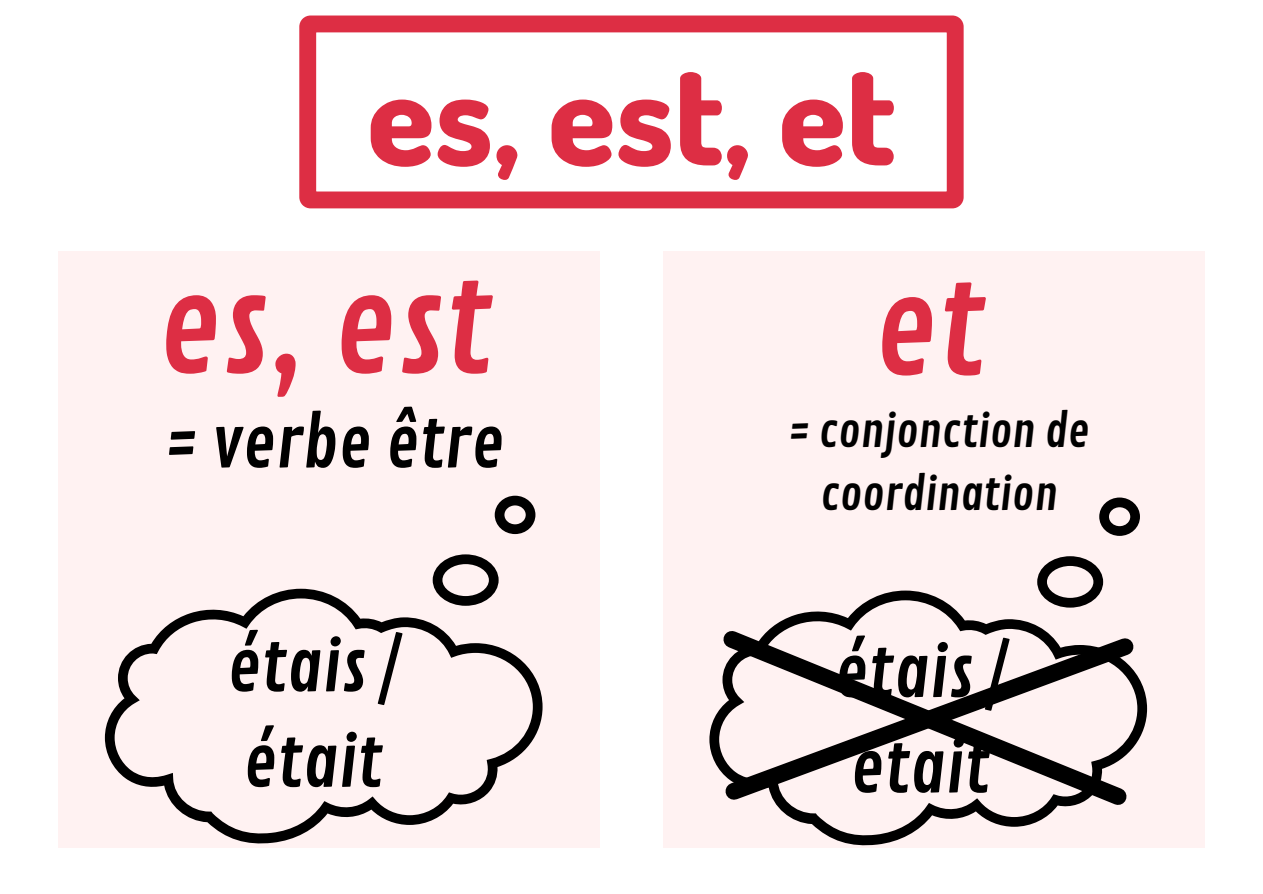
<style>
.page{position:relative;width:1263px;height:894px;background:#fff}
.page>*{position:absolute;margin:0;border:0;box-sizing:border-box;transform-origin:0 0}
.t1{font:800 136.65px "Dosis";color:#dd2e44}
.t2{font:130.65px "Contrail One";color:#dd2e44}
.t3{font:69.75px/95.4px "Contrail One";color:#000}
.t4{font:68.85px "Contrail One";color:#000}
.t5{font:45px/63px "Contrail One";color:#000;text-align:center}
</style>
<div class="page">
<div style="left:59px;top:252px;width:541px;height:595px;background:#fff2f2"></div>
<svg style="left:105px;top:495px;width:438px;height:349px"></svg>
<svg style="left:299px;top:16px;width:665px;height:192px"></svg>
<div style="left:663px;top:252px;width:541px;height:595px;background:#fff2f2"></div>
<svg style="left:709px;top:497px;width:431px;height:349px"></svg>
<svg style="left:710px;top:617px;width:430px;height:201px"></svg>
<svg style="left:712px;top:625px;width:435px;height:187px"></svg>
<h1 class="t1" style="left:367px;top:25px;width:530px">es, est, et</h1>
<h3 class="t2" style="left:158px;top:249px;width:335px">es, est</h3>
<p class="t4" style="left:165px;top:402px;width:341px">= verbe être</p>
<h2 class="t3" style="left:227px;top:621px;width:173px">étais / était</h2>
<h3 class="t2" style="left:874px;top:251px;width:112px">et</h3>
<h2 class="t5" style="left:788px;top:401px;width:303px">= conjonction de coordination</h2>
<p class="t3" style="left:834px;top:626px;width:173px">étais / était</p>
</div>
